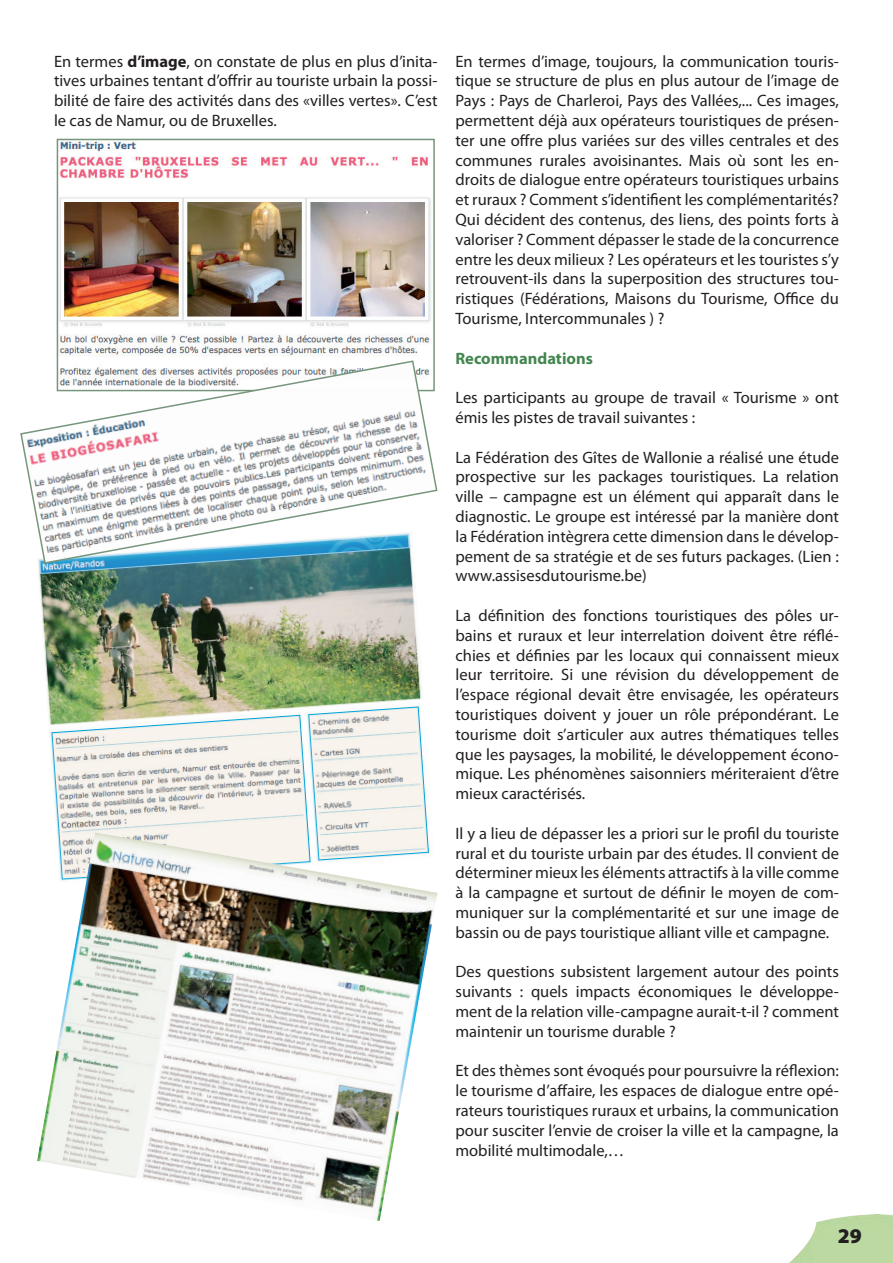
<style>
.page{position:relative;width:893px;height:1263px;background:#fff}
.page>*{position:absolute;margin:0;border:0;box-sizing:border-box;transform-origin:0 0}
.t1{font:900 21px "Myriad Pro";color:#231f20}
.t2{font:16.5px/19.8px "Myriad Pro";color:#231f20;text-align:justify}
.t3{font:700 16.5px "Myriad Pro";color:#43864f}
.s1{font-weight:700}
</style>
<div class="page">
<img style="left:790px;top:1214px;width:103px;height:49px">
<img style="left:38px;top:565px;width:390px;height:267px">
<img style="left:37px;top:832px;width:400px;height:389px">
<img style="left:60px;top:142px;width:371px;height:214px">
<div style="left:57px;top:139px;width:378px;height:252px;border:2px solid #76967c"></div>
<img style="left:20px;top:359px;width:418px;height:206px">
<p class="t2" style="left:54px;top:51px;width:385px">En termes <span class="s1">d’image</span>, on constate de plus en plus d’inita&shy;tives urbaines tentant d’offrir au touriste urbain la possi&shy;bilité de faire des activités dans des «villes vertes». C’est le cas de Namur, ou de Bruxelles.</p>
<p class="t2" style="left:455px;top:51px;width:385px">En termes d’image, toujours, la communication touris&shy;tique se structure de plus en plus autour de l’image de Pays : Pays de Charleroi, Pays des Vallées,... Ces images, permettent déjà aux opérateurs touristiques de présen&shy;ter une offre plus variées sur des villes centrales et des communes rurales avoisinantes. Mais où sont les en&shy;droits de dialogue entre opérateurs touristiques urbains et ruraux ? Comment s’identifient les complémentarités?<br>Qui décident des contenus, des liens, des points forts à valoriser ? Comment dépasser le stade de la concurrence entre les deux milieux ? Les opérateurs et les touristes s’y retrouvent-ils dans la superposition des structures tou&shy;ristiques (Fédérations, Maisons du Tourisme, Office du Tourisme, Intercommunales ) ?</p>
<p class="t3" style="left:455px;top:347px;width:139px">Recommandations</p>
<p class="t2" style="left:455px;top:387px;width:385px">Les participants au groupe de travail « Tourisme » ont émis les pistes de travail suivantes :</p>
<p class="t2" style="left:455px;top:447px;width:385px">La Fédération des Gîtes de Wallonie a réalisé une étude prospective sur les packages touristiques. La relation ville – campagne est un élément qui apparaît dans le diagnostic. Le groupe est intéressé par la manière dont la Fédération intègrera cette dimension dans le dévelop&shy;pement de sa stratégie et de ses futurs packages. (Lien : www.assisesdutourisme.be)</p>
<p class="t2" style="left:455px;top:605px;width:385px">La définition des fonctions touristiques des pôles ur&shy;bains et ruraux et leur interrelation doivent être réflé&shy;chies et définies par les locaux qui connaissent mieux leur territoire. Si une révision du développement de l’espace régional devait être envisagée, les opérateurs touristiques doivent y jouer un rôle prépondérant. Le tourisme doit s’articuler aux autres thématiques telles que les paysages, la mobilité, le développement écono&shy;mique. Les phénomènes saisonniers mériteraient d’être mieux caractérisés.</p>
<p class="t2" style="left:455px;top:823px;width:385px">Il y a lieu de dépasser les a priori sur le profil du touriste rural et du touriste urbain par des études. Il convient de déterminer mieux les éléments attractifs à la ville comme à la campagne et surtout de définir le moyen de com&shy;muniquer sur la complémentarité et sur une image de bassin ou de pays touristique alliant ville et campagne.</p>
<p class="t2" style="left:455px;top:962px;width:385px">Des questions subsistent largement autour des points suivants : quels impacts économiques le développe&shy;ment de la relation ville-campagne aurait-t-il ? comment maintenir un tourisme durable ?</p>
<p class="t2" style="left:455px;top:1061px;width:385px">Et des thèmes sont évoqués pour poursuivre la réflexion: le tourisme d’affaire, les espaces de dialogue entre opé&shy;rateurs touristiques ruraux et urbains, la communication pour susciter l’envie de croiser la ville et la campagne, la mobilité multimodale,…</p>
<p class="t1" style="left:838px;top:1224px;width:26px">29</p>
</div>
